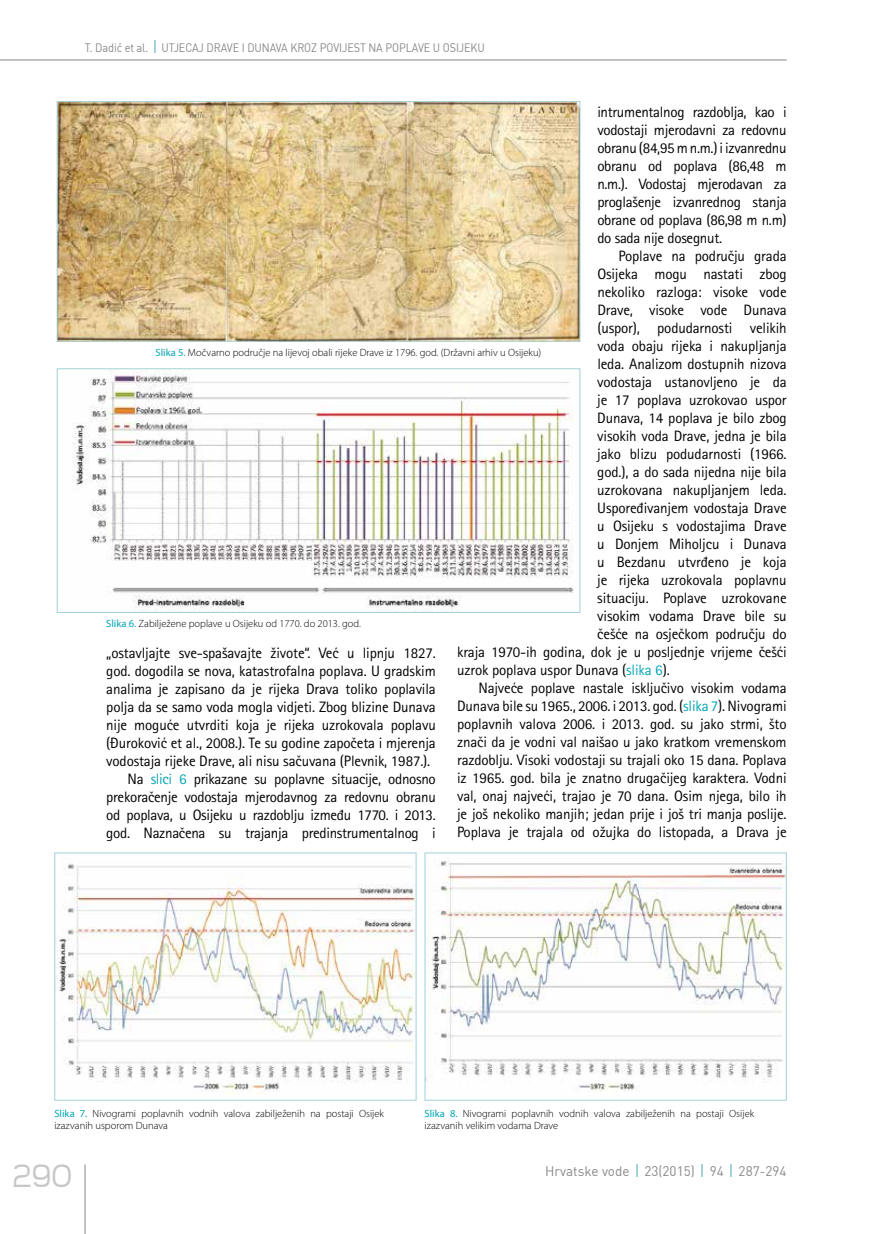
<style>
.page{position:relative;width:893px;height:1234px;background:#fff}
.page>*{position:absolute;margin:0;border:0;box-sizing:border-box;transform-origin:0 0}
.t1{font:300 36px "Teen";color:#c6c7c8}
.t2{font:15px/18px "Rotis Sans Serifklemy";letter-spacing:-.01em;color:#000;text-align:justify}
.t3{font:13.5px "DIN";color:#87888a}
.t4{font:12px "DIN";letter-spacing:-.01em;color:#87888a;scale:.91 1}
.t5{font:300 10.5px/12px "Myriad Pro";color:#000}
.s1{color:#00a5b7}
.s2{font-weight:400;color:#00a5b7}
</style>
<div class="page">
<hr style="left:85px;top:1164px;width:1px;height:69px;background:#87888a">
<svg style="left:636px;top:1164px;width:2px;height:12px"></svg>
<svg style="left:702px;top:1164px;width:1px;height:12px"></svg>
<svg style="left:730px;top:1164px;width:2px;height:12px"></svg>
<hr style="left:0;top:60px;width:787px;height:1px;background:#87888a">
<svg style="left:154px;top:40px;width:2px;height:13px"></svg>
<img style="left:59px;top:103px;width:519px;height:236px">
<div style="left:57px;top:101px;width:523px;height:240px;border:1px solid #a2d1d9"></div>
<img style="left:72px;top:370px;width:502px;height:240px">
<div style="left:57px;top:368px;width:523px;height:244px;border:1px solid #a2d1d9"></div>
<img style="left:56px;top:864px;width:358px;height:230px">
<div style="left:54px;top:852px;width:362px;height:248px;border:1px solid #a2d1d9"></div>
<img style="left:429px;top:858px;width:356px;height:234px">
<div style="left:425px;top:852px;width:362px;height:248px;border:1px solid #a2d1d9"></div>
<p class="t4" style="left:85px;top:39px;width:441px">T. DADIĆ ET AL. UTJ ECAJ DRAVE I DUNAVA KROZ POVIJ EST NA POPLAVE U OS IJ EKU</p>
<p class="t2" style="left:597px;top:102px;width:191px">intrumentalnog razdoblja, kao i vodostaji mjerodavni za redovnu obranu (84,95 m n.m.) i izvanrednu obranu od poplava (86,48 m n.m.). Vodostaj mjerodavan za proglašenje izvanrednog stanja obrane od poplava (86,98 m n.m) do sada nije dosegnut.</p>
<p class="t2" style="left:619px;top:246px;width:170px">Poplave na području grada</p>
<p class="t2" style="left:597px;top:264px;width:191px">Osijeka mogu nastati zbog</p>
<p class="t2" style="left:597px;top:282px;width:191px">nekoliko razloga: visoke vode</p>
<p class="t2" style="left:597px;top:300px;width:191px">Drave, visoke vode Dunava</p>
<p class="t2" style="left:597px;top:318px;width:191px">(uspor), podudarnosti velikih</p>
<p class="t2" style="left:597px;top:336px;width:191px">voda obaju rijeka i nakupljanja</p>
<p class="t2" style="left:597px;top:354px;width:191px">leda. Analizom dostupnih nizova</p>
<p class="t2" style="left:597px;top:372px;width:191px">vodostaja ustanovljeno je da</p>
<p class="t2" style="left:597px;top:390px;width:191px">je 17 poplava uzrokovao uspor</p>
<p class="t2" style="left:597px;top:408px;width:191px">Dunava, 14 poplava je bilo zbog</p>
<p class="t2" style="left:597px;top:426px;width:191px">visokih voda Drave, jedna je bila</p>
<p class="t2" style="left:597px;top:444px;width:191px">jako blizu podudarnosti (1966.</p>
<p class="t2" style="left:597px;top:462px;width:191px">god.), a do sada nijedna nije bila</p>
<p class="t2" style="left:597px;top:480px;width:191px">uzrokovana nakupljanjem leda.</p>
<p class="t2" style="left:597px;top:498px;width:191px">Uspoređivanjem vodostaja Drave</p>
<p class="t2" style="left:597px;top:516px;width:191px">u Osijeku s vodostajima Drave</p>
<p class="t2" style="left:597px;top:534px;width:191px">u Donjem Miholjcu i Dunava</p>
<p class="t2" style="left:597px;top:552px;width:191px">u Bezdanu utvrđeno je koja</p>
<p class="t2" style="left:597px;top:570px;width:191px">je rijeka uzrokovala poplavnu</p>
<p class="t2" style="left:597px;top:588px;width:191px">situaciju. Poplave uzrokovane</p>
<p class="t2" style="left:597px;top:606px;width:191px">visokim vodama Drave bile su</p>
<p class="t2" style="left:597px;top:624px;width:191px">češće na osječkom području do</p>
<p class="t2" style="left:457px;top:642px;width:331px">kraja 1970-ih godina, dok je u posljednje vrijeme češći</p>
<p class="t2" style="left:457px;top:660px;width:214px">uzrok poplava uspor Dunava (<span class="s1">slika 6</span>).</p>
<p class="t2" style="left:478px;top:678px;width:310px">Najveće poplave nastale isključivo visokim vodama</p>
<p class="t2" style="left:457px;top:696px;width:331px">Dunava bile su 1965., 2006. i 2013. god. (<span class="s1">slika 7</span>). Nivogrami</p>
<p class="t2" style="left:457px;top:714px;width:331px">poplavnih valova 2006. i 2013. god. su jako strmi, što</p>
<p class="t2" style="left:457px;top:732px;width:331px">znači da je vodni val naišao u jako kratkom vremenskom</p>
<p class="t2" style="left:457px;top:750px;width:331px">razdoblju. Visoki vodostaji su trajali oko 15 dana. Poplava</p>
<p class="t2" style="left:457px;top:768px;width:331px">iz 1965. god. bila je znatno drugačijeg karaktera. Vodni</p>
<p class="t2" style="left:457px;top:786px;width:331px">val, onaj najveći, trajao je 70 dana. Osim njega, bilo ih</p>
<p class="t2" style="left:457px;top:804px;width:331px">je još nekoliko manjih; jedan prije i još tri manja poslije.</p>
<p class="t2" style="left:457px;top:822px;width:331px">Poplava je trajala od ožujka do listopada, a Drava je</p>
<p class="t5" style="left:156px;top:346px;width:387px"><span class="s2">Slika 5.</span> Močvarno područje na lijevoj obali rijeke Drave iz 1796. god. (Državni arhiv u Osijeku)</p>
<p class="t5" style="left:106px;top:617px;width:256px"><span class="s2">Slika 6.</span> Zabilježene poplave u Osijeku od 1770. do 2013. god.</p>
<p class="t2" style="left:106px;top:643px;width:331px">„ostavljajte sve-spašavajte živote“. Već u lipnju 1827.</p>
<p class="t2" style="left:106px;top:661px;width:331px">god. dogodila se nova, katastrofalna poplava. U gradskim</p>
<p class="t2" style="left:106px;top:679px;width:331px">analima je zapisano da je rijeka Drava toliko poplavila</p>
<p class="t2" style="left:106px;top:697px;width:331px">polja da se samo voda mogla vidjeti. Zbog blizine Dunava</p>
<p class="t2" style="left:106px;top:715px;width:331px">nije moguće utvrditi koja je rijeka uzrokovala poplavu</p>
<p class="t2" style="left:106px;top:733px;width:331px">(Đuroković et al., 2008.). Te su godine započeta i mjerenja</p>
<p class="t2" style="left:106px;top:751px;width:326px">vodostaja rijeke Drave, ali nisu sačuvana (Plevnik, 1987.).</p>
<p class="t2" style="left:128px;top:769px;width:310px">Na <span class="s1">slici 6</span> prikazane su poplavne situacije, odnosno</p>
<p class="t2" style="left:106px;top:787px;width:331px">prekoračenje vodostaja mjerodavnog za redovnu obranu</p>
<p class="t2" style="left:106px;top:805px;width:331px">od poplava, u Osijeku u razdoblju između 1770. i 2013.</p>
<p class="t2" style="left:106px;top:823px;width:331px">god. Naznačena su trajanja predinstrumentalnog i</p>
<p class="t5" style="left:54px;top:1106px;width:331px"><span class="s2">Slika 7.</span> Nivogrami poplavnih vodnih valova zabilježenih na postaji Osijek izazvanih usporom Dunava</p>
<p class="t5" style="left:425px;top:1106px;width:331px"><span class="s2">Slika 8.</span> Nivogrami poplavnih vodnih valova zabilježenih na postaji Osijek izazvanih velikim vodama Drave</p>
<h1 class="t1" style="left:11px;top:1156px;width:62px">290</h1>
<p class="t3" style="left:545px;top:1161px;width:243px">HRVATSKE VODE 23(2015) 94 287-294</p>
</div>
